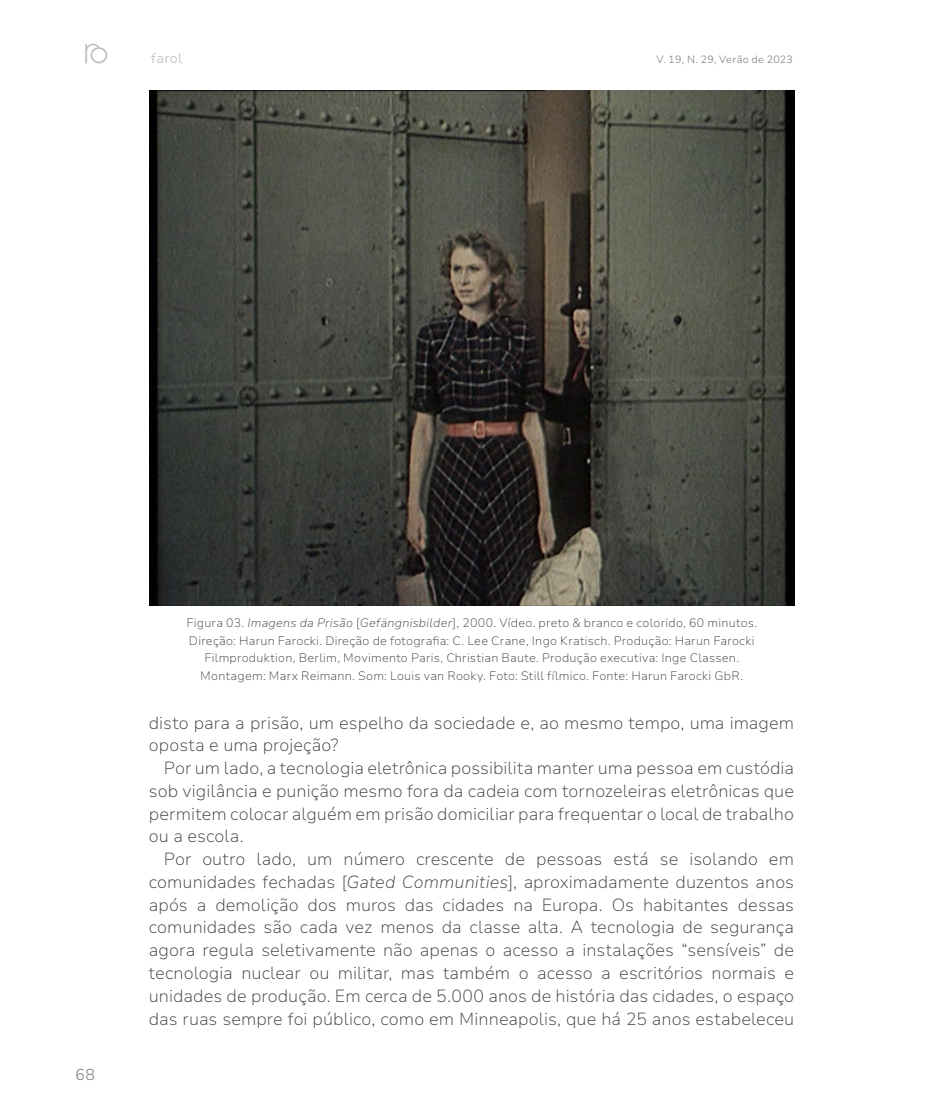
<style>
.page{position:relative;width:943px;height:1117px;background:#fff}
.page>*{position:absolute;margin:0;border:0;box-sizing:border-box;transform-origin:0 0}
.t1{font:200 17.5px/22.8px "Nunito Sans 10 pt";letter-spacing:.005em;color:#3e3e3f;text-align:justify}
.t2{font:300 15.75px "Nunito Sans 10 pt";color:#808285}
.t3{font:300 14px "Nunito Sans 10 pt";letter-spacing:.01em;color:#bcbdc0}
.t4{font:200 12.25px/17.5px "Nunito Sans 10 pt";letter-spacing:.02em;color:#3e3e3f;text-align:center}
.t5{font:300 10.5px "Nunito Sans 10 pt";letter-spacing:.025em;color:#867f7c}
.s1{font-style:italic}
</style>
<div class="page">
<svg style="left:85px;top:44px;width:22px;height:19px"></svg>
<img style="left:149px;top:90px;width:645px;height:515px">
<p class="t3" style="left:151px;top:48px;width:32px">farol</p>
<p class="t5" style="left:656px;top:52px;width:138px">V. 19, N. 29, Verão de 2023</p>
<p class="t2" style="left:76px;top:1063px;width:21px">68</p>
<p class="t4" style="left:186px;top:613px;width:572px">Figura 03. <span class="s1">Imagens da Prisão</span> [<span class="s1">Gefängnisbilder</span>], 2000. Vídeo. preto &amp; branco e colorido, 60 minutos.<br>Direção: Harun Farocki. Direção de fotografia: C. Lee Crane, Ingo Kratisch. Produção: Harun Farocki Filmproduktion, Berlim, Movimento Paris, Christian Baute. Produção executiva: Inge Classen.<br>Montagem: Marx Reimann. Som: Louis van Rooky. Foto: Still fílmico. Fonte: Harun Farocki GbR.</p>
<p class="t1" style="left:149px;top:710px;width:646px">disto para a prisão, um espelho da sociedade e, ao mesmo tempo, uma imagem oposta e uma projeção?</p>
<p class="t1" style="left:149px;top:755px;width:646px;text-indent:15px">Por um lado, a tecnologia eletrônica possibilita manter uma pessoa em custódia sob vigilância e punição mesmo fora da cadeia com tornozeleiras eletrônicas que permitem colocar alguém em prisão domiciliar para frequentar o local de trabalho ou a escola.</p>
<p class="t1" style="left:149px;top:846px;width:646px;text-indent:15px">Por outro lado, um número crescente de pessoas está se isolando em comunidades fechadas [<span class="s1">Gated Communities</span>], aproximadamente duzentos anos após a demolição dos muros das cidades na Europa. Os habitantes dessas comunidades são cada vez menos da classe alta. A tecnologia de segurança agora regula seletivamente não apenas o acesso a instalações “sensíveis” de tecnologia nuclear ou militar, mas também o acesso a escritórios normais e unidades de produção. Em cerca de 5.000 anos de história das cidades, o espaço das ruas sempre foi público, como em Minneapolis, que há 25 anos estabeleceu</p>
</div>
